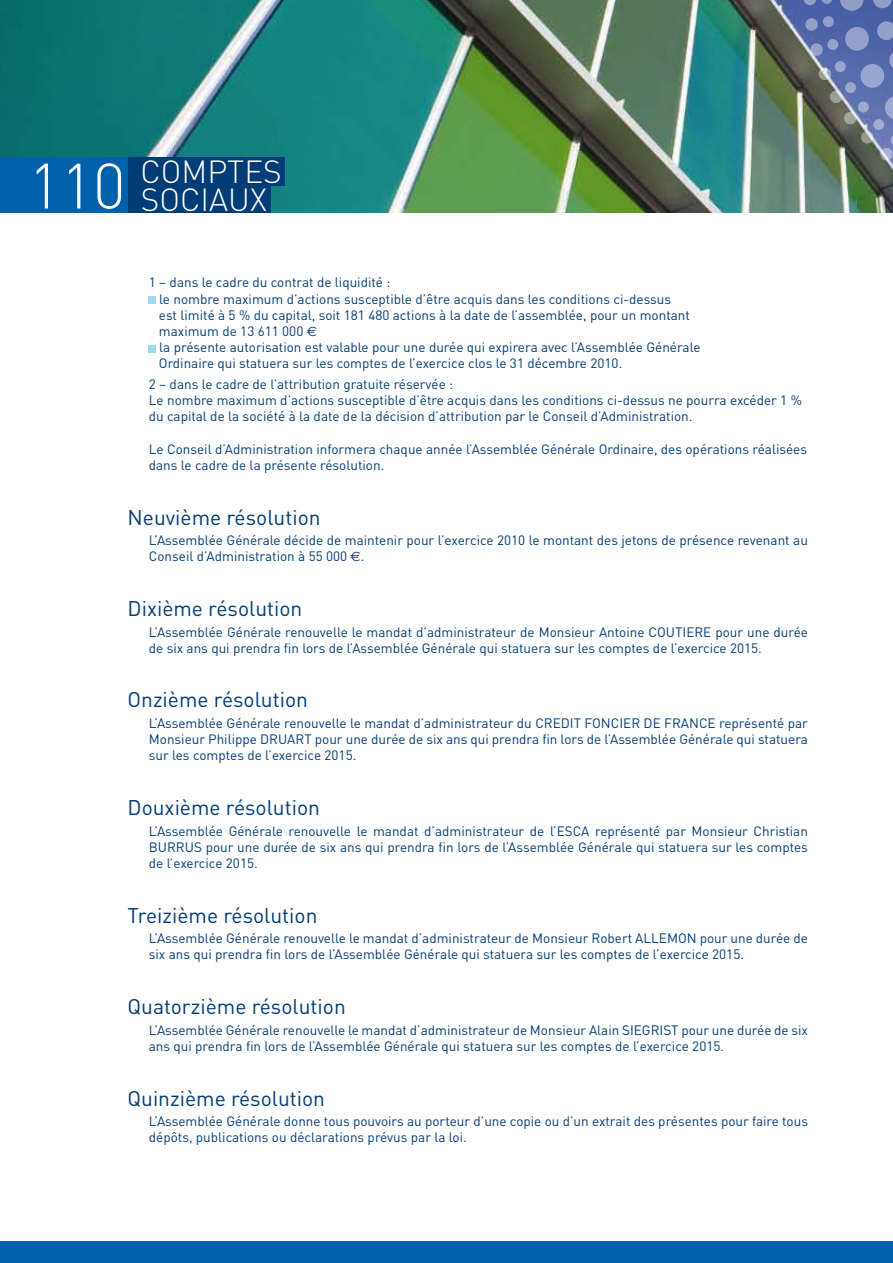
<style>
.page{position:relative;width:893px;height:1263px;background:#fff}
.page>*{position:absolute;margin:0;border:0;box-sizing:border-box;transform-origin:0 0}
.t1{font:300 31.65px/27.6px "DIN";color:#fff}
.t2{font:21px "DIN";color:#003c76}
.t3{font:13.5px/16.2px "DIN";color:#003c76}
.s1{font-size:63px}
.s2{font-family:"Euro Sans"}
</style>
<div class="page">
<img style="left:0;top:0;width:893px;height:213px">
<svg style="left:873px;top:0;width:19px;height:8px"></svg>
<svg style="left:840px;top:0;width:24px;height:11px"></svg>
<svg style="left:822px;top:16px;width:12px;height:12px"></svg>
<svg style="left:804px;top:0;width:28px;height:5px"></svg>
<div style="left:0;top:158px;width:128px;height:55px;background:#0060a9"></div>
<div style="left:0;top:1242px;width:893px;height:21px;background:#0060a9"></div>
<div style="left:128px;top:158px;width:157px;height:28px;background:#003c76"></div>
<div style="left:128px;top:185px;width:143px;height:28px;background:#003c76"></div>
<svg style="left:805px;top:18px;width:88px;height:143px;background:#697792"></svg>
<div style="left:149px;top:296px;width:7px;height:8px;background:#a2daf4"></div>
<div style="left:149px;top:345px;width:7px;height:7px;background:#a2daf4"></div>
<h1 class="t1" style="left:141px;top:158px;width:142px;text-indent:-113px"><span class="s1">110</span> COMPTES<br>SOCIAUX</h1>
<p class="t3" style="left:159px;top:274px;width:543px;text-indent:-10px">1 – dans le cadre du contrat de liquidité :<br>le nombre maximum d’actions susceptible d’être acquis dans les conditions ci-dessus<br>est limité à 5 % du capital, soit 181 480 actions à la date de l’assemblée, pour un montant maximum de 13 611 000 <span class="s2">€<br></span>la présente autorisation est valable pour une durée qui expirera avec l’Assemblée Générale Ordinaire qui statuera sur les comptes de l’exercice clos le 31 décembre 2010.</p>
<p class="t3" style="left:149px;top:376px;width:655px">2 – dans le cadre de l’attribution gratuite réservée :<br>Le nombre maximum d’actions susceptible d’être acquis dans les conditions ci-dessus ne pourra excéder 1 % du capital de la société à la date de la décision d’attribution par le Conseil d’Administration.</p>
<p class="t3" style="left:149px;top:440px;width:660px">Le Conseil d’Administration informera chaque année l’Assemblée Générale Ordinaire, des opérations réalisées dans le cadre de la présente résolution.</p>
<h2 class="t2" style="left:128px;top:504px;width:195px">Neuvième résolution</h2>
<p class="t3" style="left:149px;top:532px;width:661px">L’Assemblée Générale décide de maintenir pour l’exercice 2010 le montant des jetons de présence revenant au<br>Conseil d’Administration à 55 000 <span class="s2">€</span>.</p>
<h2 class="t2" style="left:128px;top:595px;width:176px">Dixième résolution</h2>
<p class="t3" style="left:149px;top:623px;width:661px">L’Assemblée Générale renouvelle le mandat d’administrateur de Monsieur Antoine COUTIERE pour une durée de six ans qui prendra fin lors de l’Assemblée Générale qui statuera sur les comptes de l’exercice 2015.</p>
<h2 class="t2" style="left:128px;top:687px;width:182px">Onzième résolution</h2>
<p class="t3" style="left:149px;top:715px;width:661px;text-align:justify">L’Assemblée Générale renouvelle le mandat d’administrateur du CREDIT FONCIER DE FRANCE représenté par Monsieur Philippe DRUART pour une durée de six ans qui prendra fin lors de l’Assemblée Générale qui statuera sur les comptes de l’exercice 2015.</p>
<h2 class="t2" style="left:128px;top:794px;width:194px">Douxième résolution</h2>
<p class="t3" style="left:149px;top:822px;width:661px;text-align:justify">L’Assemblée Générale renouvelle le mandat d’administrateur de l’ESCA représenté par Monsieur Christian BURRUS pour une durée de six ans qui prendra fin lors de l’Assemblée Générale qui statuera sur les comptes de l’exercice 2015.</p>
<h2 class="t2" style="left:128px;top:902px;width:191px">Treizième résolution</h2>
<p class="t3" style="left:149px;top:930px;width:661px">L’Assemblée Générale renouvelle le mandat d’administrateur de Monsieur Robert ALLEMON pour une durée de six ans qui prendra fin lors de l’Assemblée Générale qui statuera sur les comptes de l’exercice 2015.</p>
<h2 class="t2" style="left:128px;top:993px;width:220px">Quatorzième résolution</h2>
<p class="t3" style="left:149px;top:1021px;width:661px">L’Assemblée Générale renouvelle le mandat d’administrateur de Monsieur Alain SIEGRIST pour une durée de six ans qui prendra fin lors de l’Assemblée Générale qui statuera sur les comptes de l’exercice 2015.</p>
<h2 class="t2" style="left:128px;top:1085px;width:199px">Quinzième résolution</h2>
<p class="t3" style="left:149px;top:1113px;width:661px">L’Assemblée Générale donne tous pouvoirs au porteur d’une copie ou d’un extrait des présentes pour faire tous dépôts, publications ou déclarations prévus par la loi.</p>
</div>
